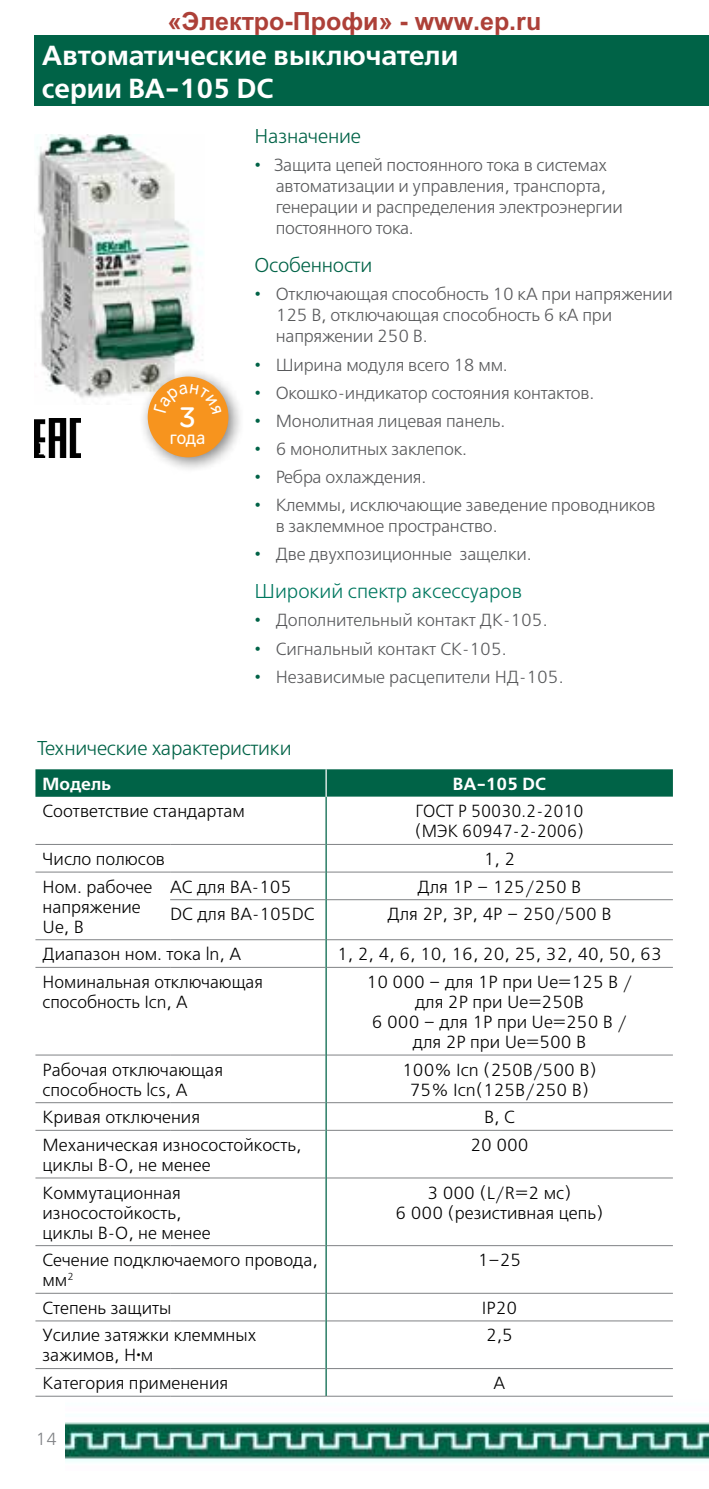
<style>
.page{position:relative;width:709px;height:1489px;background:#fff}
.page>*{position:absolute;margin:0;border:0;box-sizing:border-box;transform-origin:0 0}
.t1{font:30.25px "SE Optimist";color:#fff}
.t2{font:700 27.5px/33px "Free Set C";color:#fff}
.t3{font:700 25px "Arial";color:#ad4038}
.t4{font:20px "Free Set C";letter-spacing:-.01em;color:#006347}
.t5{font:20px "Free Set C";color:#007860}
.t6{font:17.75px "Rotonda C";color:#fff}
.t7{font:17.5px/20px "Free Set C";color:#000}
.t8{font:17.5px/21px "Free Set C";letter-spacing:-.01em;color:#58595b}
.t9{font:17.5px/20px "Free Set C";color:#000;scale:.94 1}
.t10{font:700 17.5px "Free Set C";color:#fff}
.t11{font:17.5px "Free Set C";color:#808285}
.s1{color:#006347}
</style>
<div class="page">
<img style="left:65px;top:1422px;width:644px;height:40px">
<div style="left:35px;top:35px;width:674px;height:71px;background:#006347"></div>
<img style="left:36px;top:135px;width:167px;height:263px">
<img style="left:35px;top:418px;width:45px;height:40px">
<div style="left:138px;top:366px;width:107px;height:108px;background:#000;opacity:.5"></div>
<div style="left:148px;top:376px;width:80px;height:81px;background:#f7941e;border-radius:50%"></div>
<div style="left:35px;top:769px;width:638px;height:27px;background:#006347"></div>
<svg style="left:327px;top:796px;width:346px;height:574px"></svg>
<hr style="left:35px;top:844px;width:135px;height:1px;background:#808285">
<hr style="left:170px;top:844px;width:155px;height:1px;background:#808285">
<hr style="left:327px;top:844px;width:346px;height:1px;background:#808285">
<hr style="left:35px;top:871px;width:135px;height:1px;background:#808285">
<hr style="left:170px;top:871px;width:155px;height:1px;background:#808285">
<hr style="left:327px;top:871px;width:346px;height:1px;background:#808285">
<hr style="left:170px;top:899px;width:155px;height:1px;background:#808285">
<hr style="left:327px;top:899px;width:346px;height:1px;background:#808285">
<hr style="left:35px;top:939px;width:135px;height:1px;background:#808285">
<hr style="left:170px;top:939px;width:155px;height:1px;background:#808285">
<hr style="left:327px;top:939px;width:346px;height:1px;background:#808285">
<hr style="left:35px;top:966px;width:135px;height:1px;background:#808285">
<hr style="left:170px;top:966px;width:155px;height:1px;background:#808285">
<hr style="left:327px;top:966px;width:346px;height:1px;background:#808285">
<hr style="left:35px;top:1054px;width:135px;height:1px;background:#808285">
<hr style="left:170px;top:1054px;width:155px;height:1px;background:#808285">
<hr style="left:327px;top:1054px;width:346px;height:1px;background:#808285">
<hr style="left:35px;top:1102px;width:135px;height:1px;background:#808285">
<hr style="left:170px;top:1102px;width:155px;height:1px;background:#808285">
<hr style="left:327px;top:1102px;width:346px;height:1px;background:#808285">
<hr style="left:35px;top:1129px;width:135px;height:1px;background:#808285">
<hr style="left:170px;top:1129px;width:155px;height:1px;background:#808285">
<hr style="left:327px;top:1129px;width:346px;height:1px;background:#808285">
<hr style="left:35px;top:1177px;width:135px;height:1px;background:#808285">
<hr style="left:170px;top:1177px;width:155px;height:1px;background:#808285">
<hr style="left:327px;top:1177px;width:346px;height:1px;background:#808285">
<hr style="left:35px;top:1245px;width:135px;height:1px;background:#808285">
<hr style="left:170px;top:1245px;width:155px;height:1px;background:#808285">
<hr style="left:327px;top:1245px;width:346px;height:1px;background:#808285">
<hr style="left:35px;top:1292px;width:135px;height:1px;background:#808285">
<hr style="left:170px;top:1292px;width:155px;height:1px;background:#808285">
<hr style="left:327px;top:1292px;width:346px;height:1px;background:#808285">
<hr style="left:35px;top:1320px;width:135px;height:1px;background:#808285">
<hr style="left:170px;top:1320px;width:155px;height:1px;background:#808285">
<hr style="left:327px;top:1320px;width:346px;height:1px;background:#808285">
<hr style="left:35px;top:1367px;width:135px;height:1px;background:#808285">
<hr style="left:170px;top:1367px;width:155px;height:1px;background:#808285">
<hr style="left:327px;top:1367px;width:346px;height:1px;background:#808285">
<hr style="left:35px;top:1395px;width:135px;height:1px;background:#808285">
<hr style="left:170px;top:1395px;width:156px;height:1px;background:#808285">
<hr style="left:326px;top:1395px;width:347px;height:1px;background:#808285">
<hr style="left:325px;top:796px;width:2px;height:48px;background:#006347">
<hr style="left:325px;top:844px;width:2px;height:28px;background:#006347">
<hr style="left:325px;top:872px;width:2px;height:27px;background:#006347">
<hr style="left:325px;top:899px;width:2px;height:40px;background:#006347">
<hr style="left:325px;top:939px;width:2px;height:28px;background:#006347">
<hr style="left:325px;top:967px;width:2px;height:87px;background:#006347">
<hr style="left:325px;top:1054px;width:2px;height:48px;background:#006347">
<hr style="left:325px;top:1102px;width:2px;height:28px;background:#006347">
<hr style="left:325px;top:1130px;width:2px;height:47px;background:#006347">
<hr style="left:325px;top:1177px;width:2px;height:68px;background:#006347">
<hr style="left:325px;top:1245px;width:2px;height:48px;background:#006347">
<hr style="left:325px;top:1293px;width:2px;height:27px;background:#006347">
<hr style="left:325px;top:1320px;width:2px;height:48px;background:#006347">
<hr style="left:325px;top:1368px;width:2px;height:27px;background:#006347">
<hr style="left:325px;top:769px;width:2px;height:27px;background:#fff">
<svg style="left:154px;top:383px;width:67px;height:12px"></svg>
<h3 class="t3" style="left:168px;top:4px;width:375px">«Электро-Профи» - www.ep.ru</h3>
<h2 class="t2" style="left:42px;top:39px;width:418px">Автоматические выключатели серии ВА-105 DC</h2>
<p class="t4" style="left:254px;top:124px;width:108px">Назначение</p>
<p class="t8" style="left:276px;top:155px;width:349px;text-indent:-21px"><span class="s1">•</span> Защита цепей постоянного тока в системах автоматизации и управления, транспорта, генерации и распределения электроэнергии постоянного тока.</p>
<p class="t4" style="left:254px;top:254px;width:119px">Особенности</p>
<p class="t8" style="left:276px;top:284px;width:398px;text-indent:-21px"><span class="s1">•</span> Отключающая способность 10 кА при напряжении<br>125 В, отключающая способность 6 кА при напряжении 250 В.</p>
<p class="t8" style="left:254px;top:354px;width:255px"><span class="s1">•</span> Ширина модуля всего 18 мм.</p>
<p class="t8" style="left:254px;top:382px;width:341px"><span class="s1">•</span> Окошко-индикатор состояния контактов.</p>
<p class="t8" style="left:254px;top:410px;width:252px"><span class="s1">•</span> Монолитная лицевая панель.</p>
<p class="t8" style="left:254px;top:438px;width:214px"><span class="s1">•</span> 6 монолитных заклепок.</p>
<p class="t8" style="left:254px;top:467px;width:173px"><span class="s1">•</span> Ребра охлаждения.</p>
<p class="t8" style="left:276px;top:495px;width:381px;text-indent:-21px"><span class="s1">•</span> Клеммы, исключающие заведение проводников в заклеммное пространство.</p>
<p class="t8" style="left:254px;top:544px;width:279px"><span class="s1">•</span> Две двухпозиционные защелки.</p>
<p class="t5" style="left:254px;top:579px;width:269px">Широкий спектр аксессуаров</p>
<p class="t8" style="left:254px;top:610px;width:295px"><span class="s1">•</span> Дополнительный контакт ДК-105.</p>
<p class="t8" style="left:254px;top:638px;width:254px"><span class="s1">•</span> Сигнальный контакт СК-105.</p>
<p class="t8" style="left:254px;top:666px;width:311px"><span class="s1">•</span> Независимые расцепители НД-105.</p>
<h1 class="t1" style="left:178px;top:399px;width:20px">3</h1>
<p class="t6" style="left:170px;top:428px;width:37px">года</p>
<p class="t4" style="left:37px;top:736px;width:256px">Технические характеристики</p>
<p class="t10" style="left:43px;top:773px;width:70px">Модель</p>
<p class="t10" style="left:453px;top:773px;width:95px">ВА-105 DC</p>
<p class="t7" style="left:43px;top:801px;width:204px">Соответствие стандартам</p>
<p class="t9" style="left:415px;top:801px;width:181px">ГОСТ Р 50030.2-2010 (МЭК 60947-2-2006)</p>
<p class="t7" style="left:43px;top:849px;width:124px">Число полюсов</p>
<p class="t7" style="left:484px;top:849px;width:33px">1, 2</p>
<p class="t7" style="left:43px;top:876px;width:111px">Ном. рабочее напряжение<br>Uе, В</p>
<p class="t7" style="left:170px;top:876px;width:123px">AC для ВА-105</p>
<p class="t7" style="left:417px;top:876px;width:165px">Для 1P – 125/250 В</p>
<p class="t7" style="left:170px;top:904px;width:146px">DC для ВА-105DC</p>
<p class="t7" style="left:387px;top:904px;width:225px">Для 2P, 3P, 4P – 250/500 В</p>
<p class="t7" style="left:43px;top:944px;width:200px">Диапазон ном. тока ln, A</p>
<p class="t7" style="left:337px;top:944px;width:326px">1, 2, 4, 6, 10, 16, 20, 25, 32, 40, 50, 63</p>
<p class="t7" style="left:43px;top:972px;width:222px">Номинальная отключающая способность Icn, А</p>
<p class="t7" style="left:366px;top:972px;width:267px;text-align:center">10 000 – для 1P при Ue=125 В / для 2P при Ue=250В<br>6 000 – для 1P при Ue=250 В / для 2P при Ue=500 В</p>
<p class="t7" style="left:43px;top:1059px;width:182px">Рабочая отключающая способность lcs, А</p>
<p class="t7" style="left:402px;top:1059px;width:196px;text-align:center">100% Icn (250В/500 В)<br>75% Icn(125В/250 В)</p>
<p class="t7" style="left:43px;top:1107px;width:159px">Кривая отключения</p>
<p class="t7" style="left:484px;top:1107px;width:32px">B, C</p>
<p class="t7" style="left:43px;top:1135px;width:260px">Механическая износостойкость, циклы В-О, не менее</p>
<p class="t7" style="left:470px;top:1135px;width:60px">20 000</p>
<p class="t7" style="left:43px;top:1182px;width:169px">Коммутационная износостойкость, циклы В-О, не менее</p>
<p class="t7" style="left:395px;top:1182px;width:209px;text-align:center">3 000 (L/R=2 мс)<br>6 000 (резистивная цепь)</p>
<p class="t7" style="left:43px;top:1250px;width:277px">Сечение подключаемого провода, мм<sup>2</sup></p>
<p class="t7" style="left:478px;top:1250px;width:45px">1–25</p>
<p class="t7" style="left:43px;top:1297px;width:130px">Степень защиты</p>
<p class="t7" style="left:482px;top:1297px;width:37px">IP20</p>
<p class="t7" style="left:43px;top:1325px;width:215px">Усилие затяжки клеммных зажимов, Н·м</p>
<p class="t7" style="left:486px;top:1325px;width:28px">2,5</p>
<p class="t7" style="left:43px;top:1373px;width:187px">Категория применения</p>
<p class="t7" style="left:493px;top:1373px;width:13px">А</p>
<p class="t11" style="left:35px;top:1428px;width:23px">14</p>
</div>
